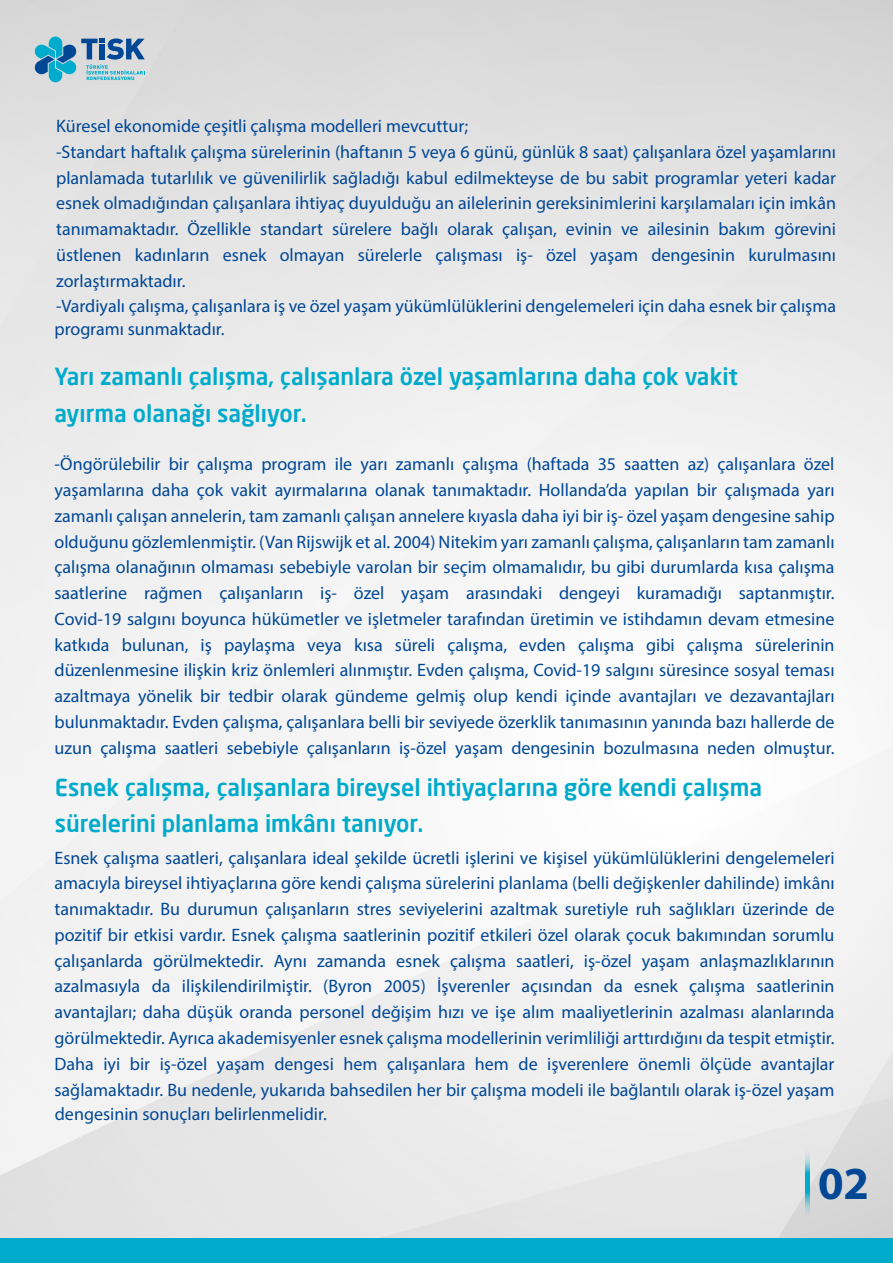
<style>
.page{position:relative;width:893px;height:1263px;background:#fff}
.page>*{position:absolute;margin:0;border:0;box-sizing:border-box;transform-origin:0 0}
.t1{font:700 46.05px "Myriad Pro";color:#004796}
.t2{font:500 23.25px/36.3px "Neo Sans Pro";color:#00aacb}
.t3{font:18px/25.8px "Myriad Pro";color:#004796;text-align:justify}
</style>
<div class="page">
<img style="left:0;top:0;width:893px;height:1238px">
<div style="left:0;top:1238px;width:893px;height:25px;background:#00aacb"></div>
<svg style="left:34px;top:37px;width:111px;height:45px;background:#7cafc8"></svg>
<svg style="left:805px;top:1142px;width:4px;height:79px"></svg>
<p class="t3" style="left:56px;top:113px;width:781px;text-align:left">Küresel ekonomide çeşitli çalışma modelleri mevcuttur;<br>-Standart haftalık çalışma sürelerinin (haftanın 5 veya 6 günü, günlük 8 saat) çalışanlara özel yaşamlarını planlamada tutarlılık ve güvenilirlik sağladığı kabul edilmekteyse de bu sabit programlar yeteri kadar esnek olmadığından çalışanlara ihtiyaç duyulduğu an ailelerinin gereksinimlerini karşılamaları için imkân tanımamaktadır. Özellikle standart sürelere bağlı olarak çalışan, evinin ve ailesinin bakım görevini üstlenen kadınların esnek olmayan sürelerle çalışması iş- özel yaşam dengesinin kurulmasını zorlaştırmaktadır.<br>-Vardiyalı çalışma, çalışanlara iş ve özel yaşam yükümlülüklerini dengelemeleri için daha esnek bir çalışma</p>
<p class="t3" style="left:55px;top:316px;width:172px">programı sunmaktadır.</p>
<p class="t2" style="left:55px;top:358px;width:685px">Yarı zamanlı çalışma, çalışanlara özel yaşamlarına daha çok vakit ayırma olanağı sağlıyor.</p>
<p class="t3" style="left:55px;top:451px;width:782px">-Öngörülebilir bir çalışma program ile yarı zamanlı çalışma (haftada 35 saatten az) çalışanlara özel yaşamlarına daha çok vakit ayırmalarına olanak tanımaktadır. Hollanda’da yapılan bir çalışmada yarı zamanlı çalışan annelerin, tam zamanlı çalışan annelere kıyasla daha iyi bir iş- özel yaşam dengesine sahip olduğunu gözlemlenmiştir. (Van Rijswijk et al. 2004) Nitekim yarı zamanlı çalışma, çalışanların tam zamanlı çalışma olanağının olmaması sebebiyle varolan bir seçim olmamalıdır, bu gibi durumlarda kısa çalışma saatlerine rağmen çalışanların iş- özel yaşam arasındaki dengeyi kuramadığı saptanmıştır.<br>Covid-19 salgını boyunca hükümetler ve işletmeler tarafından üretimin ve istihdamın devam etmesine katkıda bulunan, iş paylaşma veya kısa süreli çalışma, evden çalışma gibi çalışma sürelerinin düzenlenmesine ilişkin kriz önlemleri alınmıştır. Evden çalışma, Covid-19 salgını süresince sosyal teması azaltmaya yönelik bir tedbir olarak gündeme gelmiş olup kendi içinde avantajları ve dezavantajları bulunmaktadır. Evden çalışma, çalışanlara belli bir seviyede özerklik tanımasının yanında bazı hallerde de uzun çalışma saatleri sebebiyle çalışanların iş-özel yaşam dengesinin bozulmasına neden olmuştur.</p>
<p class="t2" style="left:55px;top:768px;width:709px">Esnek çalışma, çalışanlara bireysel ihtiyaçlarına göre kendi çalışma sürelerini planlama imkânı tanıyor.</p>
<p class="t3" style="left:55px;top:844px;width:782px">Esnek çalışma saatleri, çalışanlara ideal şekilde ücretli işlerini ve kişisel yükümlülüklerini dengelemeleri amacıyla bireysel ihtiyaçlarına göre kendi çalışma sürelerini planlama (belli değişkenler dahilinde) imkânı tanımaktadır. Bu durumun çalışanların stres seviyelerini azaltmak suretiyle ruh sağlıkları üzerinde de pozitif bir etkisi vardır. Esnek çalışma saatlerinin pozitif etkileri özel olarak çocuk bakımından sorumlu çalışanlarda görülmektedir. Aynı zamanda esnek çalışma saatleri, iş-özel yaşam anlaşmazlıklarının azalmasıyla da ilişkilendirilmiştir. (Byron 2005) İşverenler açısından da esnek çalışma saatlerinin avantajları; daha düşük oranda personel değişim hızı ve işe alım maaliyetlerinin azalması alanlarında görülmektedir. Ayrıca akademisyenler esnek çalışma modellerinin verimliliği arttırdığını da tespit etmiştir.<br>Daha iyi bir iş-özel yaşam dengesi hem çalışanlara hem de işverenlere önemli ölçüde avantajlar sağlamaktadır. Bu nedenle, yukarıda bahsedilen her bir çalışma modeli ile bağlantılı olarak iş-özel yaşam</p>
<p class="t3" style="left:55px;top:1101px;width:273px">dengesinin sonuçları belirlenmelidir.</p>
<h1 class="t1" style="left:818px;top:1153px;width:53px">02</h1>
</div>
